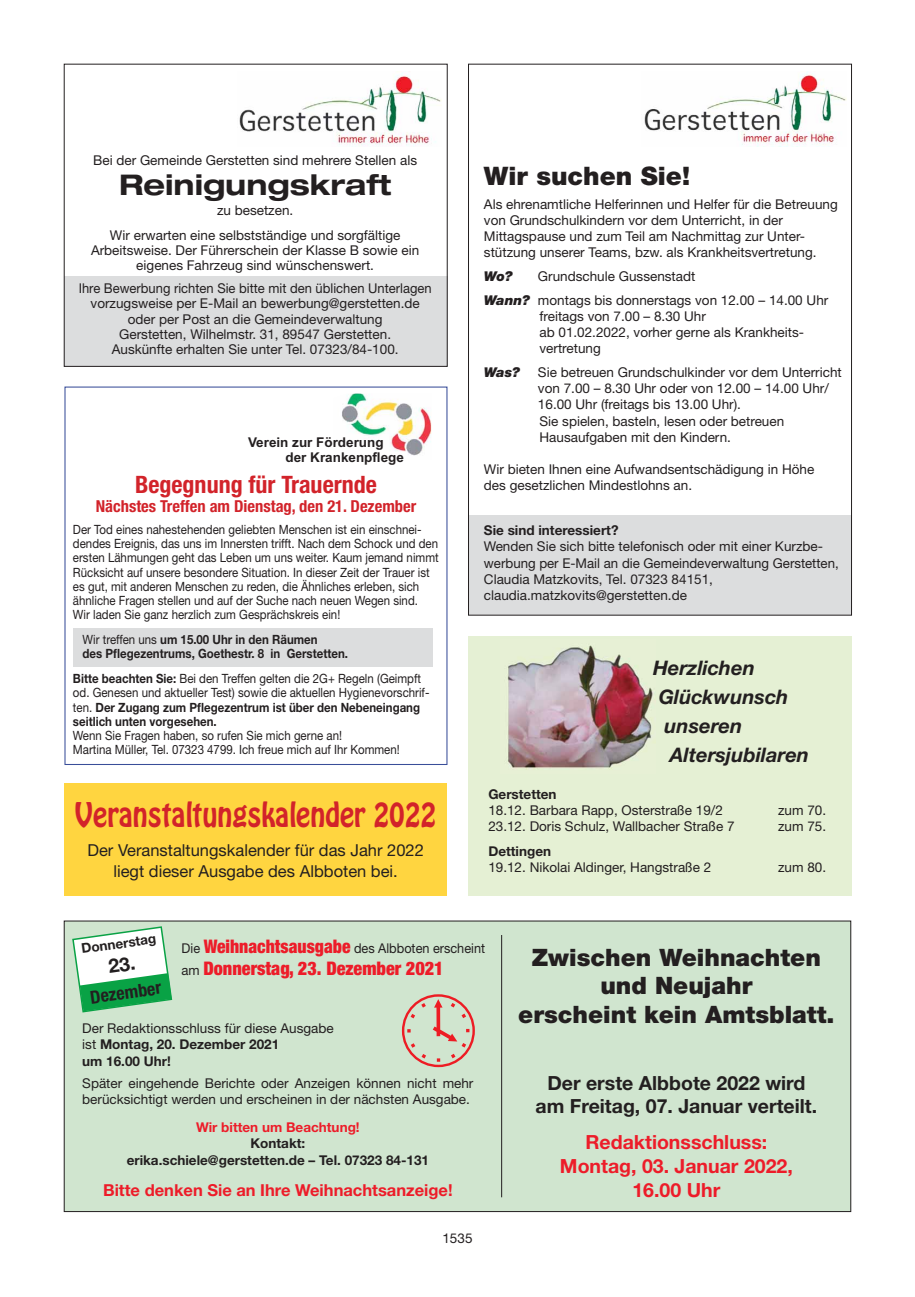
<style>
.page{position:relative;width:915px;height:1297px;background:#fff}
.page>*{position:absolute;margin:0;border:0;box-sizing:border-box;transform-origin:0 0}
.t1{font:30px "Hobo Std";color:#d2232a;scale:.9 1}
.t2{font:700 expanded 28.5px "Helvetica Neue LT Std";color:#231f20}
.t3{font:900 25.5px "Helvetica Neue LT Std";color:#231f20}
.t4{font:900 24px/28.8px "Helvetica Neue LT Std";color:#231f20;text-align:center}
.t5{font:700 condensed 24px "Helvetica Neue LT Std";color:#d2232a}
.t6{font:italic 700 20.1px "Helvetica Neue LT Std";color:#231f20}
.t7{font:700 19.5px/23.4px "Helvetica Neue LT Std";color:#231f20;text-align:center}
.t8{font:700 19.5px/24px "Helvetica Neue LT Std";color:#ed1c29;text-align:center}
.t9{font:900 condensed 18.75px "Helvetica Neue LT Std";color:#ed1c29}
.t10{font:700 condensed 18px "Helvetica Neue LT Std";color:#231f20}
.t11{font:16.5px/21px "Helvetica Neue LT Std";color:#231f20;text-align:center}
.t12{font:700 condensed 16.5px "Helvetica Neue LT Std";color:#d2232a}
.t13{font:700 16.5px "Helvetica Neue LT Std";color:#ed1c29}
.t14{font:13.5px/16.2px "Helvetica Neue LT Std";color:#231f20}
.t15{font:13.5px/15.3px "Helvetica Neue LT Std";color:#231f20;text-align:center;scale:.96 1}
.t16{font:700 13.5px/16.2px "Helvetica Neue LT Std";color:#231f20;text-align:center}
.t17{font:13.5px "Helvetica Neue LT Std";color:#231f20;scale:.94 1}
.t18{font:700 13.5px/15.8px "Arial";color:#231f20}
.t19{font:700 13.5px "Helvetica Neue LT Std";color:#ed1c29}
.t20{font:italic 900 13.5px "Helvetica Neue LT Std";color:#231f20}
.t21{font:12.75px/14.2px "Helvetica Neue LT Std";color:#231f20;scale:.9 1}
.t22{font:700 12.75px/14.2px "Helvetica Neue LT Std";color:#231f20;scale:.9 1}
.s1{font-weight:400}
.s2{font-weight:700}
.s3{font-weight:900;font-style:italic}
.s4{font-weight:900;font-stretch:condensed;font-size:18.75px;color:#ed1c29}
.s5{font-weight:400;font-stretch:normal;font-size:13.5px;color:#231f20}
</style>
<div class="page">
<div style="left:64px;top:783px;width:382px;height:112px;background:#ffd540"></div>
<div style="left:73px;top:628px;width:359px;height:38px;background:#dcddde"></div>
<img style="left:342px;top:393px;width:89px;height:63px">
<div style="left:468px;top:515px;width:383px;height:100px;background:#dcddde"></div>
<img style="left:644px;top:71px;width:201px;height:75px">
<div style="left:65px;top:276px;width:382px;height:91px;background:#dcddde"></div>
<div style="left:64px;top:64px;width:383px;height:303px;border:1px solid #231f20"></div>
<img style="left:239px;top:72px;width:202px;height:75px">
<div style="left:468px;top:636px;width:382px;height:259px;background:#e5f0d4"></div>
<img style="left:508px;top:645px;width:146px;height:124px">
<div style="left:64px;top:921px;width:786px;height:290px;background:#d0e5cf"></div>
<hr style="left:501px;top:935px;width:1px;height:262px;background:#231f20">
<svg style="left:72px;top:926px;width:101px;height:87px"></svg>
<p class="t14" style="left:93px;top:154px;width:325px">Bei der Gemeinde Gerstetten sind mehrere Stellen als</p>
<h2 class="t2" style="left:119px;top:169px;width:273px">Reinigungskraft</h2>
<p class="t14" style="left:110px;top:200px;width:292px;line-height:24.3px;text-align:center">zu besetzen.<br>Wir erwarten eine selbstständige und sorgfältige</p>
<p class="t14" style="left:91px;top:244px;width:330px;line-height:15.3px;text-align:center">Arbeitsweise. Der Führerschein der Klasse B sowie ein eigenes Fahrzeug sind wünschenswert.</p>
<p class="t15" style="left:79px;top:282px;width:369px">Ihre Bewerbung richten Sie bitte mit den üblichen Unterlagen vorzugsweise per E-Mail an bewerbung@gerstetten.de oder per Post an die Gemeindeverwaltung<br>Gerstetten, Wilhelmstr. 31, 89547 Gerstetten.<br>Auskünfte erhalten Sie unter Tel. 07323/84-100.</p>
<p class="t18" style="left:285px;top:435px;width:120px;text-indent:-37px">Verein zur Förderung der Krankenpflege</p>
<h3 class="t5" style="left:135px;top:475px;width:243px">Begegnung für Trauernde</h3>
<p class="t12" style="left:96px;top:500px;width:322px">Nächstes Treffen am Dienstag, den 21. Dezember</p>
<p class="t21" style="left:73px;top:524px;width:408px">Der Tod eines nahestehenden geliebten Menschen ist ein einschnei&shy;dendes Ereignis, das uns im Innersten trifft. Nach dem Schock und den ersten Lähmungen geht das Leben um uns weiter. Kaum jemand nimmt Rücksicht auf unsere besondere Situation. In dieser Zeit der Trauer ist es gut, mit anderen Menschen zu reden, die Ähnliches erleben, sich ähnliche Fragen stellen und auf der Suche nach neuen Wegen sind.<br>Wir laden Sie ganz herzlich zum Gesprächskreis ein!</p>
<p class="t22" style="left:82px;top:634px;width:296px"><span class="s1">Wir treffen uns</span> um 15.00 Uhr in den Räumen<br>des Pflegezentrums, Goethestr. 8 in Gerstetten.</p>
<p class="t21" style="left:73px;top:673px;width:397px"><span class="s2">Bitte beachten Sie:</span> Bei den Treffen gelten die 2G+ Regeln (Geimpft od. Genesen und aktueller Test) sowie die aktuellen Hygienevorschrif&shy;ten. <span class="s2">Der Zugang zum Pflegezentrum ist über den Nebeneingang seitlich unten vorgesehen.</span></p>
<p class="t21" style="left:73px;top:730px;width:364px">Wenn Sie Fragen haben, so rufen Sie mich gerne an!<br>Martina Müller, Tel. 07323 4799. Ich freue mich auf Ihr Kommen!</p>
<h1 class="t1" style="left:75px;top:799px;width:403px">Veranstaltungskalender 2022</h1>
<p class="t11" style="left:87px;top:841px;width:338px">Der Veranstaltungskalender für das Jahr 2022 liegt dieser Ausgabe des Albboten bei.</p>
<h3 class="t3" style="left:484px;top:167px;width:207px">Wir suchen Sie!</h3>
<p class="t14" style="left:484px;top:197px;width:355px">Als ehrenamtliche Helferinnen und Helfer für die Betreuung von Grundschulkindern vor dem Unterricht, in der Mittagspause und zum Teil am Nachmittag zur Unter&shy;stützung unserer Teams, bzw. als Krankheitsvertretung.</p>
<p class="t20" style="left:484px;top:268px;width:30px">Wo?</p>
<p class="t14" style="left:484px;top:266px;width:346px;line-height:23.7px;text-indent:54px">Grundschule Gussenstadt<br><span class="s3">Wann?</span> montags bis donnerstags von 12.00 – 14.00 Uhr</p>
<p class="t14" style="left:539px;top:310px;width:266px">freitags von 7.00 – 8.30 Uhr<br>ab 01.02.2022, vorher gerne als Krankheits&shy;vertretung</p>
<p class="t20" style="left:484px;top:364px;width:38px">Was?</p>
<p class="t14" style="left:538px;top:366px;width:305px">Sie betreuen Grundschulkinder vor dem Unterricht von 7.00 – 8.30 Uhr oder von 12.00 – 14.00 Uhr/ 16.00 Uhr (freitags bis 13.00 Uhr).<br>Sie spielen, basteln, lesen oder betreuen Hausaufgaben mit den Kindern.</p>
<p class="t14" style="left:484px;top:463px;width:332px">Wir bieten Ihnen eine Aufwandsentschädigung in Höhe des gesetzlichen Mindestlohns an.</p>
<p class="t16" style="left:484px;top:524px;width:136px">Sie sind interessiert?</p>
<p class="t14" style="left:484px;top:540px;width:356px">Wenden Sie sich bitte telefonisch oder mit einer Kurzbe&shy;werbung per E-Mail an die Gemeindeverwaltung Gerstetten, Claudia Matzkovits, Tel. 07323 84151, claudia.matzkovits@gerstetten.de</p>
<h3 class="t6" style="left:653px;top:660px;width:103px">Herzlichen</h3>
<h3 class="t6" style="left:658px;top:689px;width:131px">Glückwunsch</h3>
<h3 class="t6" style="left:664px;top:718px;width:80px">unseren</h3>
<h3 class="t6" style="left:669px;top:747px;width:141px">Altersjubilaren</h3>
<p class="t16" style="left:488px;top:787px;width:70px">Gerstetten</p>
<p class="t14" style="left:488px;top:803px;width:236px">18.12. Barbara Rapp, Osterstraße 19/2</p>
<p class="t14" style="left:777px;top:803px;width:50px">zum 70.</p>
<p class="t14" style="left:488px;top:820px;width:248px">23.12. Doris Schulz, Wallbacher Straße 7</p>
<p class="t14" style="left:777px;top:820px;width:50px">zum 75.</p>
<p class="t16" style="left:488px;top:845px;width:64px">Dettingen</p>
<p class="t14" style="left:488px;top:861px;width:224px">19.12. Nikolai Aldinger, Hangstraße 2</p>
<p class="t14" style="left:777px;top:861px;width:50px">zum 80.</p>
<p class="t16" style="left:81px;top:942px;width:77px;rotate:-8deg">Donnerstag</p>
<p class="t17" style="left:181px;top:943px;width:324px">Die <span class="s4">Weihnachtsausgabe</span> des Albboten erscheint</p>
<h3 class="t9" style="left:181px;top:962px;width:263px"><span class="s5">am</span> Donnerstag, 23. Dezember 2021</h3>
<h3 class="t10" style="left:89px;top:991px;width:73px;rotate:-8deg">Dezember</h3>
<p class="t14" style="left:82px;top:1022px;width:253px">Der Redaktionsschluss für diese Ausgabe ist <span class="s2">Montag, 20. Dezember 2021<br>um 16.00 Uhr!</span></p>
<p class="t14" style="left:82px;top:1076px;width:392px">Später eingehende Berichte oder Anzeigen können nicht mehr berücksichtigt werden und erscheinen in der nächsten Ausgabe.</p>
<p class="t19" style="left:196px;top:1122px;width:165px">Wir bitten um Beachtung!</p>
<p class="t16" style="left:127px;top:1137px;width:304px">Kontakt:<br>erika.schiele@gerstetten.de – Tel. 07323 84-131</p>
<p class="t13" style="left:103px;top:1184px;width:351px">Bitte denken Sie an Ihre Weihnachtsanzeige!</p>
<p class="t14" style="left:442px;top:1231px;width:32px">1535</p>
<h3 class="t4" style="left:518px;top:945px;width:318px">Zwischen Weihnachten und Neujahr<br>erscheint kein Amtsblatt.</h3>
<h3 class="t7" style="left:535px;top:1073px;width:283px">Der erste Albbote 2022 wird am Freitag, 07. Januar verteilt.</h3>
<h3 class="t8" style="left:559px;top:1132px;width:234px">Redaktionsschluss:<br>Montag, 03. Januar 2022,<br>16.00 Uhr</h3>
</div>
